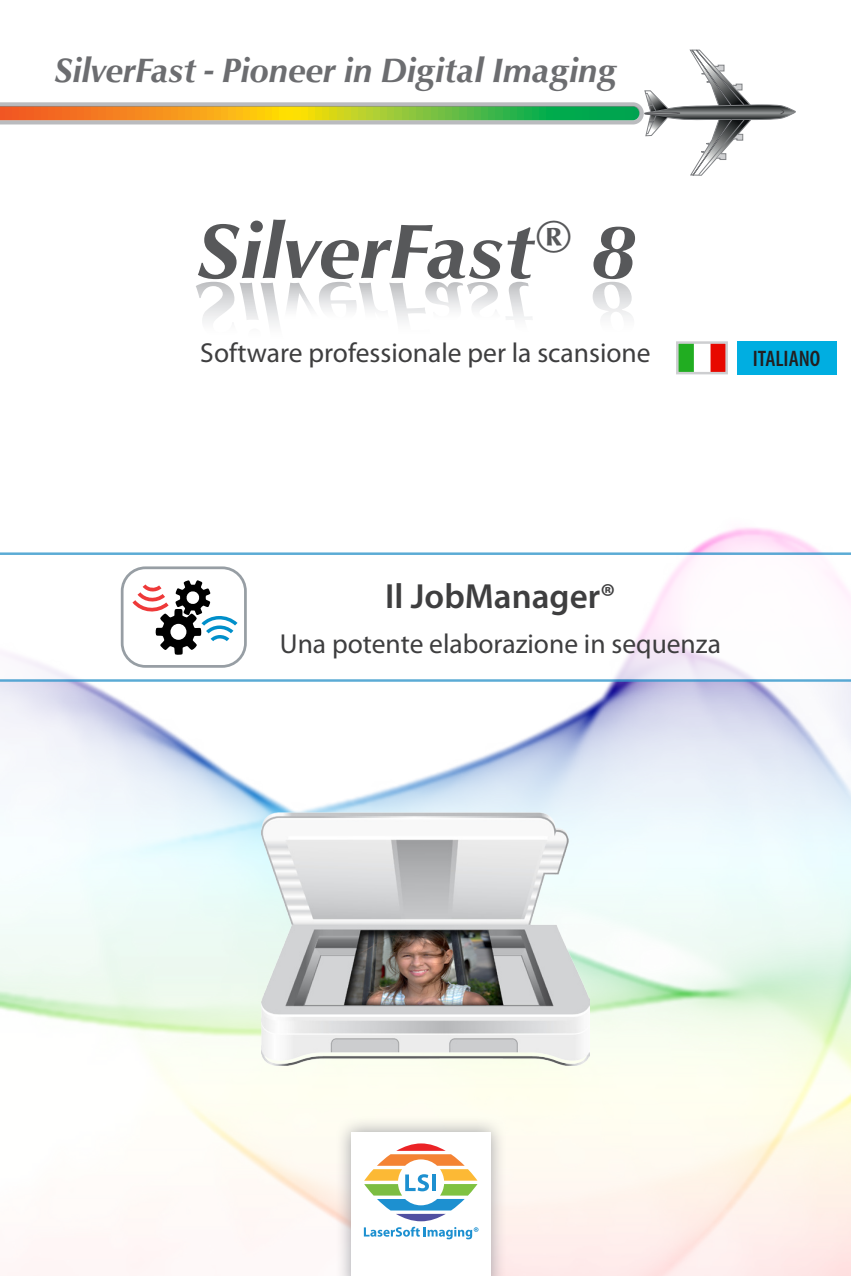
<style>
.page{position:relative;width:851px;height:1276px;background:#fff}
.page>*{position:absolute;margin:0;border:0;box-sizing:border-box;transform-origin:0 0}
.t1{font:italic 700 78.75px "URW Classico T";color:#57585a;scale:1.05 1}
.t2{font:600 35px "Myriad Pro";color:#3e3e3f}
.t3{font:italic 700 34.75px "URW Classico T";color:#6c6d70}
.t4{font:27.5px "Myriad Pro";color:#3e3e3f}
.t5{font:600 condensed 22.5px "Myriad Pro";color:#231f20}
</style>
<div class="page">
<img style="left:679px;top:344px;width:45px;height:27px">
<div style="left:676px;top:341px;width:51px;height:33px;border:2px solid #cdced0"></div>
<div style="left:736px;top:341px;width:100px;height:33px;background:#00aee1"></div>
<img style="left:0;top:527px;width:850px;height:749px">
<div style="left:336px;top:1116px;width:171px;height:160px;background:#7f828a;opacity:.75"></div>
<div style="left:351px;top:1132px;width:139px;height:144px;background:#fff"></div>
<svg style="left:364px;top:1143px;width:114px;height:96px"></svg>
<img style="left:261px;top:812px;width:328px;height:253px">
<svg style="left:196px;top:282px;width:336px;height:43px"></svg>
<svg style="left:592px;top:282px;width:40px;height:35px"></svg>
<svg style="left:0;top:50px;width:796px;height:126px"></svg>
<svg style="left:0;top:552px;width:850px;height:130px"></svg>
<div style="left:122px;top:568px;width:123px;height:98px;background:#fff;border-radius:23px"></div>
<div style="left:121px;top:566px;width:126px;height:102px;border:3px solid #979ea4;border-radius:23px"></div>
<svg style="left:132px;top:580px;width:105px;height:75px"></svg>
<p class="t3" style="left:55px;top:50px;width:563px">SilverFast - Pioneer in Digital Imaging</p>
<p class="t1" style="left:197px;top:204px;width:417px">SilverFast<sup>®</sup> 8</p>
<p class="t4" style="left:200px;top:336px;width:452px">Software professionale per la scansione</p>
<p class="t5" style="left:752px;top:344px;width:69px">ITALIANO</p>
<p class="t2" style="left:385px;top:574px;width:232px">Il JobManager®</p>
<p class="t4" style="left:280px;top:626px;width:442px">Una potente elaborazione in sequenza</p>
</div>
